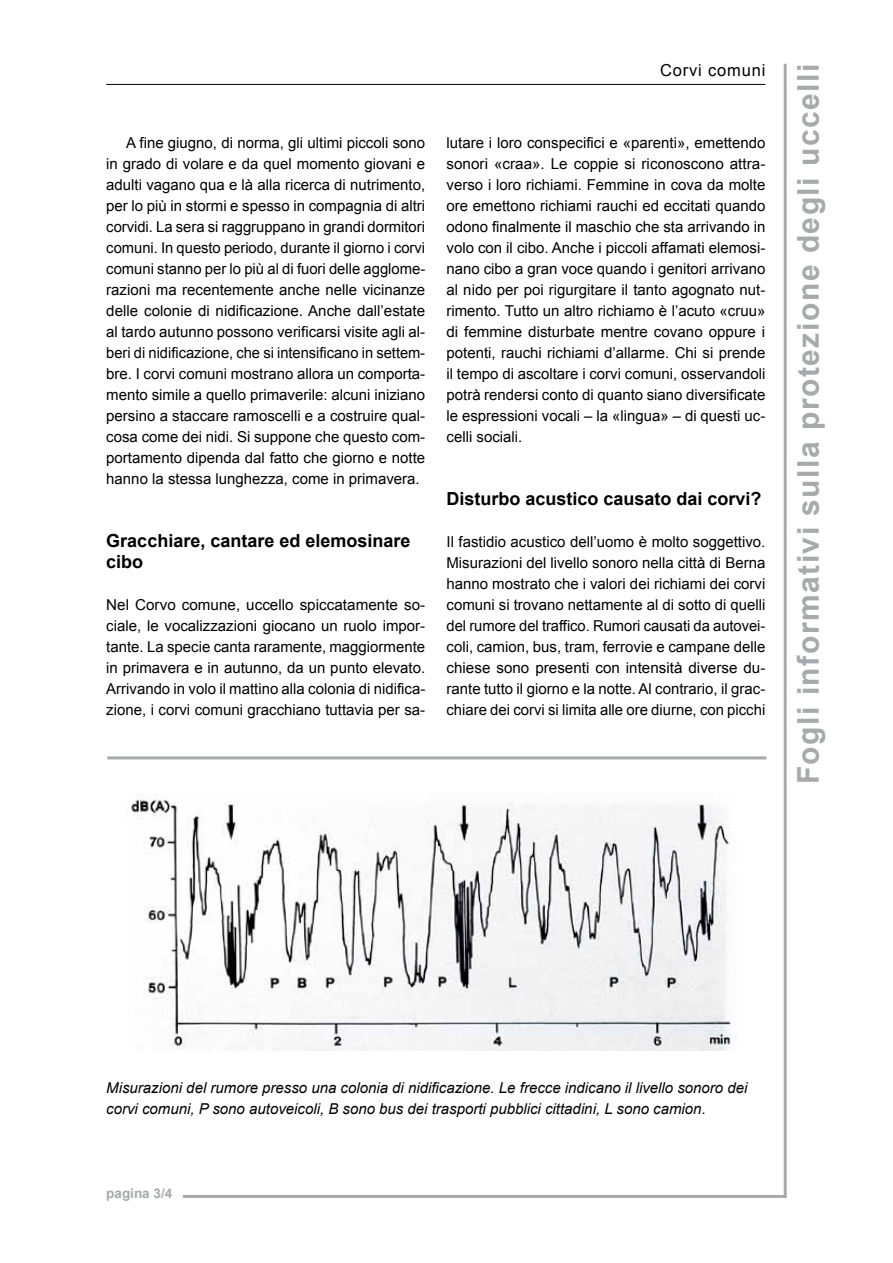
<style>
.page{position:relative;width:893px;height:1263px;background:#fff}
.page>*{position:absolute;margin:0;border:0;box-sizing:border-box;transform-origin:0 0}
.t1{font:700 30px "Arial";letter-spacing:.05em;color:#a7a9ac}
.t2{font:700 18px/21px "Arial";color:#000}
.t3{font:16.5px "Arial";letter-spacing:.05em;color:#000}
.t4{font:15px/21px "Arial";color:#000;text-align:justify}
.t5{font:italic 15px/21px "Arial";color:#000}
.t6{font:700 13.5px "Arial";color:#a7a9ac}
</style>
<div class="page">
<hr style="left:106px;top:84px;width:659px;height:1px;background:#000">
<hr style="left:784px;top:64px;width:3px;height:1134px;background:#a7a9ac">
<hr style="left:183px;top:1195px;width:604px;height:3px;background:#a7a9ac">
<img style="left:126px;top:794px;width:605px;height:256px">
<hr style="left:107px;top:756px;width:659px;height:3px;background:#a7a9ac">
<p class="t3" style="left:660px;top:59px;width:107px">Corvi comuni</p>
<p class="t4" style="left:106px;top:132px;width:320px;text-indent:20px">A fine giugno, di norma, gli ultimi piccoli sono in grado di volare e da quel momento giovani e adulti vagano qua e là alla ricerca di nutrimento, per lo più in stormi e spesso in compagnia di altri corvidi. La sera si raggruppano in grandi dormitori comuni. In questo periodo, durante il giorno i corvi comuni stanno per lo più al di fuori delle agglome&shy;razioni ma recentemente anche nelle vicinanze delle colonie di nidificazione. Anche dall’estate al tardo autunno possono verificarsi visite agli al&shy;beri di nidificazione, che si intensificano in settem&shy;bre. I corvi comuni mostrano allora un comporta&shy;mento simile a quello primaverile: alcuni iniziano persino a staccare ramoscelli e a costruire qual&shy;cosa come dei nidi. Si suppone che questo com&shy;portamento dipenda dal fatto che giorno e notte hanno la stessa lunghezza, come in primavera.</p>
<p class="t2" style="left:106px;top:531px;width:306px">Gracchiare, cantare ed elemosinare cibo</p>
<p class="t4" style="left:106px;top:594px;width:321px">Nel Corvo comune, uccello spiccatamente so&shy;ciale, le vocalizzazioni giocano un ruolo impor&shy;tante. La specie canta raramente, maggiormente in primavera e in autunno, da un punto elevato.<br>Arrivando in volo il mattino alla colonia di nidifica&shy;zione, i corvi comuni gracchiano tuttavia per sa-</p>
<p class="t4" style="left:446px;top:132px;width:320px">lutare i loro conspecifici e «parenti», emettendo sonori «craa». Le coppie si riconoscono attra&shy;verso i loro richiami. Femmine in cova da molte ore emettono richiami rauchi ed eccitati quando odono finalmente il maschio che sta arrivando in volo con il cibo. Anche i piccoli affamati elemosi&shy;nano cibo a gran voce quando i genitori arrivano al nido per poi rigurgitare il tanto agognato nut&shy;rimento. Tutto un altro richiamo è l’acuto «cruu» di femmine disturbate mentre covano oppure i potenti, rauchi richiami d’allarme. Chi si prende il tempo di ascoltare i corvi comuni, osservandoli potrà rendersi conto di quanto siano diversificate le espressioni vocali – la «lingua» – di questi uc&shy;celli sociali.</p>
<p class="t2" style="left:446px;top:489px;width:317px">Disturbo acustico causato dai corvi?</p>
<p class="t4" style="left:446px;top:531px;width:320px">Il fastidio acustico dell’uomo è molto soggettivo.<br>Misurazioni del livello sonoro nella città di Berna hanno mostrato che i valori dei richiami dei corvi comuni si trovano nettamente al di sotto di quelli del rumore del traffico. Rumori causati da autovei&shy;coli, camion, bus, tram, ferrovie e campane delle chiese sono presenti con intensità diverse du&shy;rante tutto il giorno e la notte. Al contrario, il grac&shy;chiare dei corvi si limita alle ore diurne, con picchi</p>
<h1 class="t1" style="left:788px;top:784px;width:722px;rotate:-90deg">Fogli informativi sulla protezione degli uccelli</h1>
<p class="t5" style="left:106px;top:1077px;width:643px">Misurazioni del rumore presso una colonia di nidificazione. Le frecce indicano il livello sonoro dei corvi comuni, P sono autoveicoli, B sono bus dei trasporti pubblici cittadini, L sono camion.</p>
<p class="t6" style="left:106px;top:1184px;width:68px">pagina 3/4</p>
</div>
